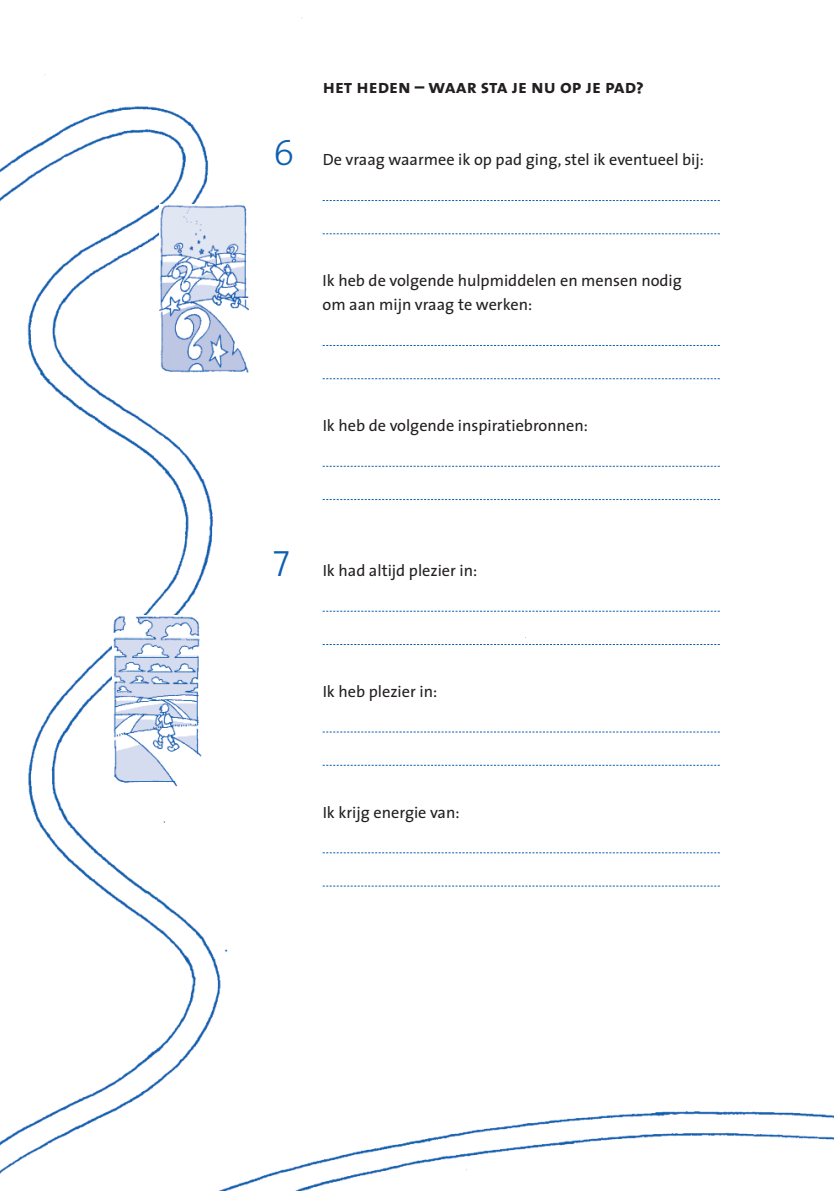
<style>
.page{position:relative;width:834px;height:1191px;background:#fff}
.page>*{position:absolute;margin:0;border:0;box-sizing:border-box;transform-origin:0 0}
.t1{font:36.75px "The Sans Light Caps";color:#0d60ae}
.t2{font:19.25px "The Sans Bold Caps";color:#231f20}
.t3{font:16.28px/24.2px "The Sans";color:#231f20}
</style>
<div class="page">
<img style="left:0;top:17px;width:833px;height:1174px">
<svg style="left:322px;top:200px;width:397px;height:1px"></svg>
<svg style="left:322px;top:233px;width:397px;height:1px"></svg>
<svg style="left:322px;top:345px;width:397px;height:1px"></svg>
<svg style="left:322px;top:378px;width:397px;height:1px"></svg>
<svg style="left:322px;top:466px;width:397px;height:1px"></svg>
<svg style="left:322px;top:499px;width:397px;height:1px"></svg>
<svg style="left:322px;top:611px;width:397px;height:1px"></svg>
<svg style="left:322px;top:644px;width:397px;height:1px"></svg>
<svg style="left:322px;top:731px;width:397px;height:1px"></svg>
<svg style="left:322px;top:765px;width:397px;height:1px"></svg>
<svg style="left:322px;top:852px;width:397px;height:1px"></svg>
<svg style="left:322px;top:885px;width:397px;height:1px"></svg>
<img style="left:160px;top:204px;width:89px;height:170px">
<img style="left:112px;top:615px;width:90px;height:171px">
<h1 class="t1" style="left:273px;top:141px;width:23px">6</h1>
<p class="t2" style="left:322px;top:80px;width:323px">het heden – waar sta je nu op je pad?</p>
<p class="t3" style="left:322px;top:149px;width:383px">De vraag waarmee ik op pad ging, stel ik eventueel bij:</p>
<p class="t3" style="left:322px;top:270px;width:361px">Ik heb de volgende hulpmiddelen en mensen nodig om aan mijn vraag te werken:</p>
<p class="t3" style="left:322px;top:415px;width:267px">Ik heb de volgende inspiratiebronnen:</p>
<h1 class="t1" style="left:273px;top:551px;width:18px">7</h1>
<p class="t3" style="left:322px;top:560px;width:156px">Ik had altijd plezier in:</p>
<p class="t3" style="left:322px;top:681px;width:116px">Ik heb plezier in:</p>
<p class="t3" style="left:322px;top:801px;width:138px">Ik krijg energie van:</p>
</div>
